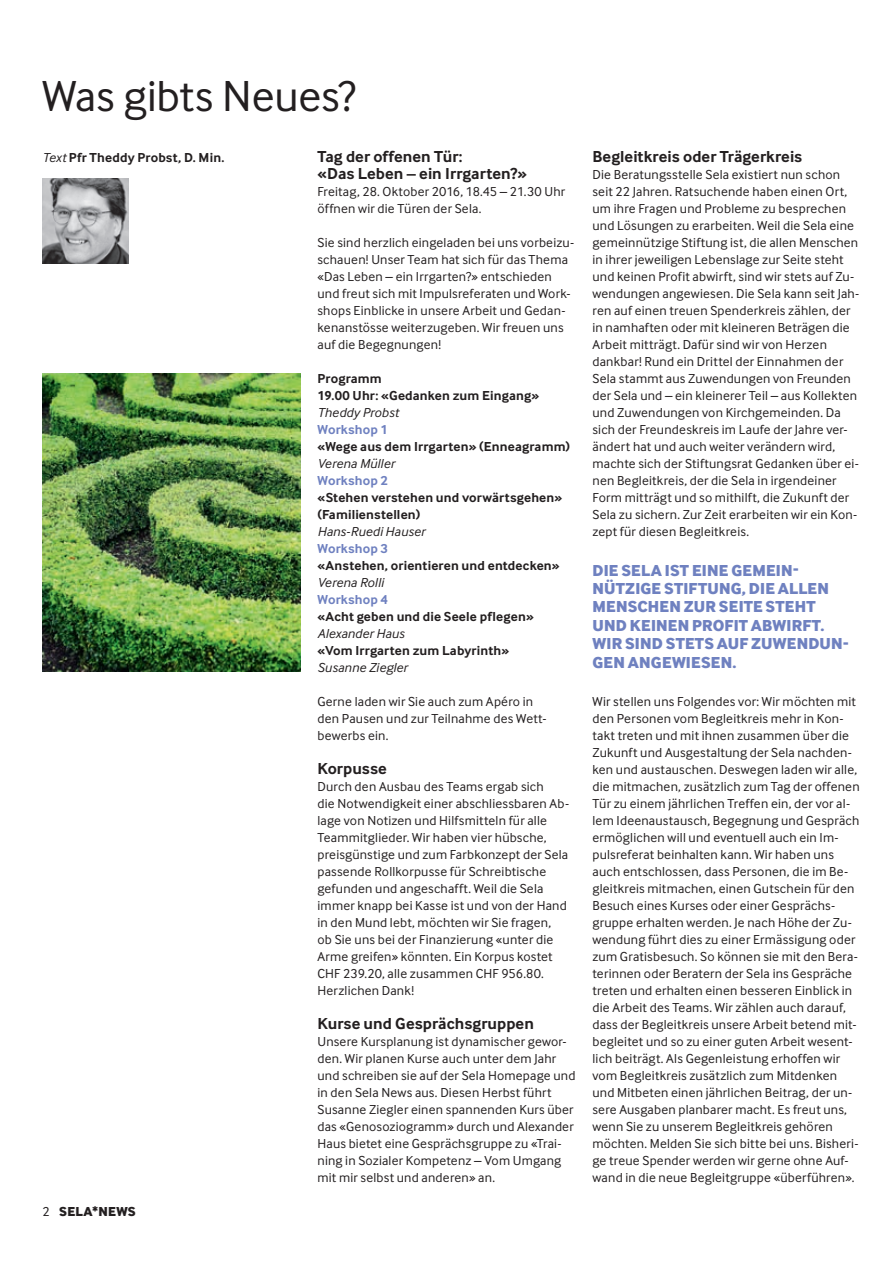
<style>
.page{position:relative;width:893px;height:1263px;background:#fff}
.page>*{position:absolute;margin:0;border:0;box-sizing:border-box;transform-origin:0 0}
.t1{font:45px "Inter Face Corp";letter-spacing:-.005em;color:#231f20}
.t2{font:16.5px/18.5px "Inter Face Corp X Bold";letter-spacing:.01em;color:#6f81c0}
.t3{font:700 16.5px/17px "Inter Face Corp";letter-spacing:.005em;color:#231f20}
.t4{font:13.5px/17px "Inter Face Corp";letter-spacing:.015em;color:#231f20}
.t5{font:700 13.5px/17px "Inter Face Corp";letter-spacing:.01em;color:#231f20}
.t6{font:italic 13.5px "Inter Face Corp";letter-spacing:.01em;color:#231f20}
.t7{font:700 13.5px "Inter Face Corp";letter-spacing:.01em;color:#6f81c0}
.t8{font:13.5px "Inter Face Corp X Bold";letter-spacing:.025em;color:#231f20}
.s1{font-weight:400;font-style:italic}
.s2{font-family:"Inter Face Corp"}
</style>
<div class="page">
<img style="left:43px;top:373px;width:257px;height:299px">
<img style="left:43px;top:179px;width:86px;height:85px">
<h1 class="t1" style="left:43px;top:70px;width:315px">Was gibts Neues?</h1>
<p class="t3" style="left:317px;top:148px;width:211px">Tag der offenen Tür:<br>«Das Leben – ein Irrgarten?»</p>
<p class="t4" style="left:317px;top:183px;width:249px">Freitag, 28. Oktober 2016, 18.45 – 21.30 Uhr öffnen wir die Türen der Sela.</p>
<p class="t4" style="left:317px;top:234px;width:258px">Sie sind herzlich eingeladen bei uns vorbeizu&shy;schauen! Unser Team hat sich für das Thema «Das Leben – ein Irrgarten?» entschieden und freut sich mit Impulsreferaten und Work&shy;shops Einblicke in unsere Arbeit und Gedan&shy;kenanstösse weiterzugeben. Wir freuen uns auf die Begegnungen!</p>
<p class="t5" style="left:317px;top:370px;width:223px">Programm<br>19.00 Uhr: «Gedanken zum Eingang»</p>
<p class="t6" style="left:317px;top:405px;width:83px">Theddy Probst</p>
<p class="t7" style="left:317px;top:421px;width:72px">Workshop 1</p>
<p class="t5" style="left:317px;top:438px;width:254px">«Wege aus dem Irrgarten» (Enneagramm)</p>
<p class="t6" style="left:317px;top:456px;width:79px">Verena Müller</p>
<p class="t7" style="left:317px;top:472px;width:72px">Workshop 2</p>
<p class="t5" style="left:317px;top:489px;width:246px">«Stehen verstehen und vorwärtsgehen» (Familienstellen)</p>
<p class="t6" style="left:317px;top:524px;width:109px">Hans-Ruedi Hauser</p>
<p class="t7" style="left:317px;top:540px;width:72px">Workshop 3</p>
<p class="t5" style="left:317px;top:557px;width:244px">«Anstehen, orientieren und entdecken»</p>
<p class="t6" style="left:317px;top:575px;width:68px">Verena Rolli</p>
<p class="t7" style="left:317px;top:592px;width:72px">Workshop 4</p>
<p class="t5" style="left:317px;top:608px;width:218px">«Acht geben und die Seele pflegen»</p>
<p class="t6" style="left:317px;top:626px;width:89px">Alexander Haus</p>
<p class="t5" style="left:317px;top:642px;width:193px">«Vom Irrgarten zum Labyrinth»</p>
<p class="t6" style="left:317px;top:660px;width:92px">Susanne Ziegler</p>
<p class="t4" style="left:317px;top:693px;width:229px">Gerne laden wir Sie auch zum Apéro in den Pausen und zur Teilnahme des Wett&shy;bewerbs ein.</p>
<p class="t3" style="left:317px;top:760px;width:71px">Korpusse</p>
<p class="t4" style="left:317px;top:778px;width:253px">Durch den Ausbau des Teams ergab sich<br>die Notwendigkeit einer abschliessbaren Ab&shy;lage von Notizen und Hilfsmitteln für alle Teammitglieder. Wir haben vier hübsche, preisgünstige und zum Farbkonzept der Sela passende Rollkorpusse für Schreibtische gefunden und angeschafft. Weil die Sela immer knapp bei Kasse ist und von der Hand in den Mund lebt, möchten wir Sie fragen,<br>ob Sie uns bei der Finanzierung «unter die Arme greifen» könnten. Ein Korpus kostet CHF 239.20, alle zusammen CHF 956.80.<br>Herzlichen Dank!</p>
<p class="t3" style="left:317px;top:1015px;width:218px">Kurse und Gesprächsgruppen</p>
<p class="t4" style="left:317px;top:1033px;width:259px">Unsere Kursplanung ist dynamischer gewor&shy;den. Wir planen Kurse auch unter dem Jahr und schreiben sie auf der Sela Homepage und in den Sela News aus. Diesen Herbst führt Susanne Ziegler einen spannenden Kurs über das «Genosoziogramm» durch und Alexander Haus bietet eine Gesprächsgruppe zu «Trai&shy;ning in Sozialer Kompetenz – Vom Umgang mit mir selbst und anderen» an.</p>
<p class="t5" style="left:43px;top:149px;width:183px"><span class="s1">Text</span> Pfr Theddy Probst, D. Min.</p>
<p class="t8" style="left:43px;top:1203px;width:95px"><span class="s2">2</span> SELA*NEWS</p>
<p class="t3" style="left:592px;top:148px;width:211px">Begleitkreis oder Trägerkreis</p>
<p class="t4" style="left:592px;top:166px;width:268px">Die Beratungsstelle Sela existiert nun schon seit 22 Jahren. Ratsuchende haben einen Ort, um ihre Fragen und Probleme zu besprechen und Lösungen zu erarbeiten. Weil die Sela eine gemeinnützige Stiftung ist, die allen Menschen in ihrer jeweiligen Lebenslage zur Seite steht und keinen Profit abwirft, sind wir stets auf Zu&shy;wendungen angewiesen. Die Sela kann seit Jah&shy;ren auf einen treuen Spenderkreis zählen, der in namhaften oder mit kleineren Beträgen die Arbeit mitträgt. Dafür sind wir von Herzen dankbar! Rund ein Drittel der Einnahmen der Sela stammt aus Zuwendungen von Freunden der Sela und – ein kleinerer Teil – aus Kollekten und Zuwendungen von Kirchgemeinden. Da sich der Freundeskreis im Laufe der Jahre ver&shy;ändert hat und auch weiter verändern wird, machte sich der Stiftungsrat Gedanken über ei&shy;nen Begleitkreis, der die Sela in irgendeiner Form mitträgt und so mithilft, die Zukunft der Sela zu sichern. Zur Zeit erarbeiten wir ein Kon&shy;zept für diesen Begleitkreis.</p>
<p class="t2" style="left:592px;top:560px;width:258px">DIE SELA IST EINE GEMEIN-<br>NÜTZIGE STIFTUNG, DIE ALLEN<br>MENSCHEN ZUR SEITE STEHT<br>UND KEINEN PROFIT ABWIRFT.<br>WIR SIND STETS AUF ZUWENDUN-<br>GEN ANGEWIESEN.</p>
<p class="t4" style="left:592px;top:693px;width:269px">Wir stellen uns Folgendes vor: Wir möchten mit den Personen vom Begleitkreis mehr in Kon&shy;takt treten und mit ihnen zusammen über die Zukunft und Ausgestaltung der Sela nachden&shy;ken und austauschen. Deswegen laden wir alle, die mitmachen, zusätzlich zum Tag der offenen Tür zu einem jährlichen Treffen ein, der vor al&shy;lem Ideenaustausch, Begegnung und Gespräch ermöglichen will und eventuell auch ein Im&shy;pulsreferat beinhalten kann. Wir haben uns auch entschlossen, dass Personen, die im Be&shy;gleitkreis mitmachen, einen Gutschein für den Besuch eines Kurses oder einer Gesprächs&shy;gruppe erhalten werden. Je nach Höhe der Zu&shy;wendung führt dies zu einer Ermässigung oder zum Gratisbesuch. So können sie mit den Bera&shy;terinnen oder Beratern der Sela ins Gespräche treten und erhalten einen besseren Einblick in die Arbeit des Teams. Wir zählen auch darauf, dass der Begleitkreis unsere Arbeit betend mit&shy;begleitet und so zu einer guten Arbeit wesent&shy;lich beiträgt. Als Gegenleistung erhoffen wir vom Begleitkreis zusätzlich zum Mitdenken und Mitbeten einen jährlichen Beitrag, der un&shy;sere Ausgaben planbarer macht. Es freut uns, wenn Sie zu unserem Begleitkreis gehören möchten. Melden Sie sich bitte bei uns. Bisheri&shy;ge treue Spender werden wir gerne ohne Auf&shy;wand in die neue Begleitgruppe «überführen».</p>
</div>
